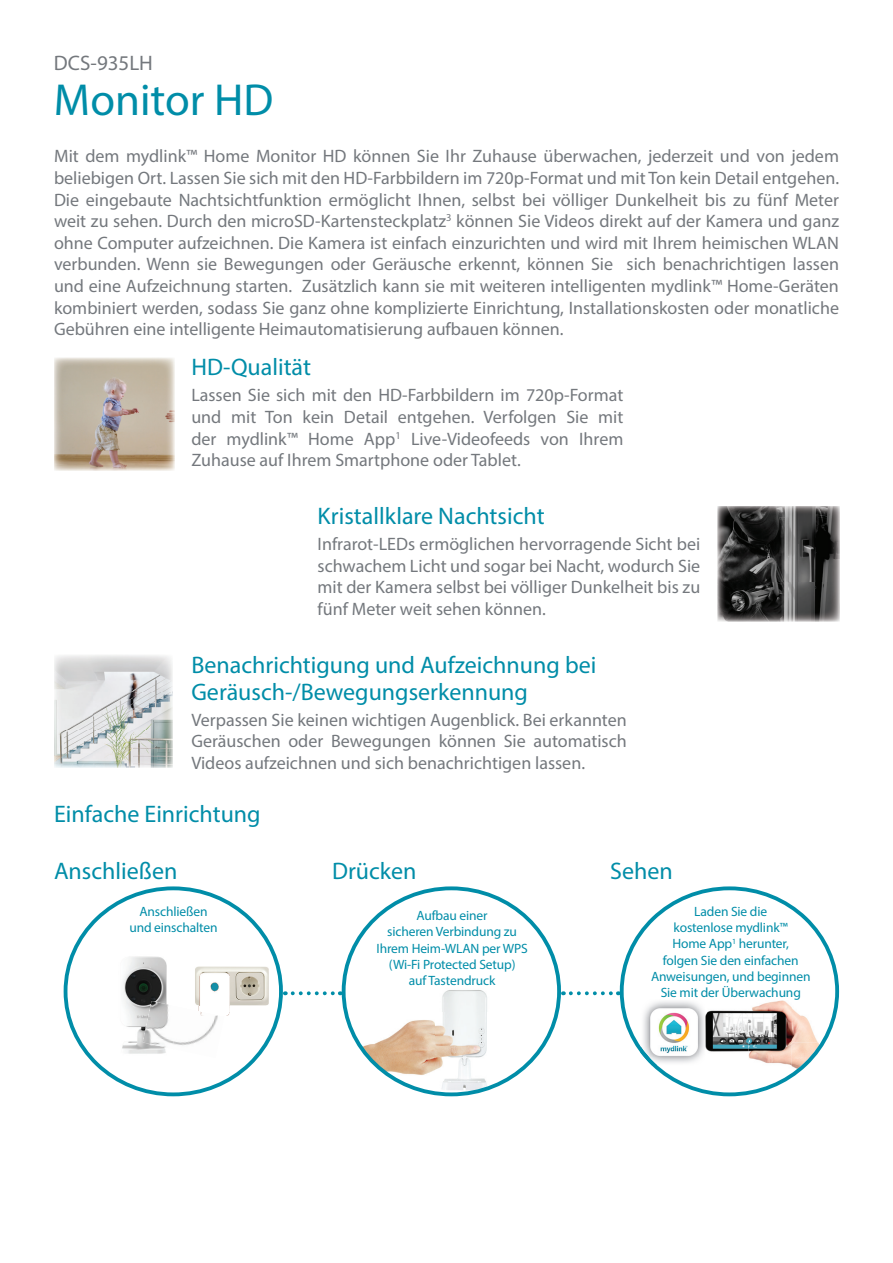
<style>
.page{position:relative;width:893px;height:1263px;background:#fff}
.page>*{position:absolute;margin:0;border:0;box-sizing:border-box;transform-origin:0 0}
.t1{font:45px "Myriad Pro";color:#008da8}
.t2{font:24px/27px "Myriad Pro";color:#008da8}
.t3{font:21px "Myriad Pro";color:#74787d}
.t4{font:18px/21.6px "Myriad Pro";color:#74787d;text-align:justify}
.t5{font:13.5px/16.2px "Myriad Pro";letter-spacing:-.01em;color:#008da8;text-align:center}
</style>
<div class="page">
<img style="left:442px;top:990px;width:45px;height:22px">
<img style="left:465px;top:1080px;width:29px;height:16px">
<img style="left:435px;top:1080px;width:30px;height:17px">
<img style="left:718px;top:506px;width:121px;height:115px">
<img style="left:54px;top:655px;width:119px;height:112px">
<svg style="left:64px;top:886px;width:219px;height:210px"></svg>
<img style="left:346px;top:1012px;width:141px;height:68px">
<svg style="left:620px;top:886px;width:219px;height:210px"></svg>
<svg style="left:293px;top:991px;width:48px;height:4px"></svg>
<svg style="left:571px;top:991px;width:48px;height:4px"></svg>
<img style="left:640px;top:999px;width:65px;height:66px">
<img style="left:705px;top:1000px;width:2px;height:65px">
<img style="left:640px;top:1046px;width:17px;height:19px">
<img style="left:661px;top:999px;width:46px;height:1px">
<img style="left:649px;top:1008px;width:49px;height:48px">
<img style="left:195px;top:966px;width:74px;height:39px">
<img style="left:174px;top:1006px;width:50px;height:52px">
<img style="left:198px;top:973px;width:32px;height:43px">
<img style="left:198px;top:1011px;width:23px;height:5px">
<img style="left:54px;top:357px;width:120px;height:114px">
<img style="left:112px;top:949px;width:62px;height:113px">
<img style="left:143px;top:1001px;width:31px;height:48px">
<p class="t3" style="left:54px;top:50px;width:100px">DCS-935LH</p>
<h1 class="t1" style="left:54px;top:72px;width:221px">Monitor HD</h1>
<p class="t4" style="left:54px;top:145px;width:787px">Mit dem mydlink™ Home Monitor HD können Sie Ihr Zuhause überwachen, jederzeit und von jedem beliebigen Ort. Lassen Sie sich mit den HD-Farbbildern im 720p-Format und mit Ton kein Detail entgehen.<br>Die eingebaute Nachtsichtfunktion ermöglicht Ihnen, selbst bei völliger Dunkelheit bis zu fünf Meter weit zu sehen. Durch den microSD-Kartensteckplatz<sup>3</sup> können Sie Videos direkt auf der Kamera und ganz ohne Computer aufzeichnen. Die Kamera ist einfach einzurichten und wird mit Ihrem heimischen WLAN verbunden. Wenn sie Bewegungen oder Geräusche erkennt, können Sie sich benachrichtigen lassen und eine Aufzeichnung starten. Zusätzlich kann sie mit weiteren intelligenten mydlink™ Home-Geräten kombiniert werden, sodass Sie ganz ohne komplizierte Einrichtung, Installationskosten oder monatliche Gebühren eine intelligente Heimautomatisierung aufbauen können.</p>
<h2 class="t2" style="left:191px;top:353px;width:121px">HD-Qualität</h2>
<p class="t4" style="left:191px;top:384px;width:433px">Lassen Sie sich mit den HD-Farbbildern im 720p- Format und mit Ton kein Detail entgehen. Verfolgen Sie mit der mydlink™ Home App<sup>1</sup> Live-Videofeeds von Ihrem Zuhause auf Ihrem Smartphone oder Tablet.</p>
<h2 class="t2" style="left:318px;top:502px;width:229px">Kristallklare Nachtsicht</h2>
<p class="t4" style="left:318px;top:533px;width:384px">Infrarot-LEDs ermöglichen hervorragende Sicht bei schwachem Licht und sogar bei Nacht, wodurch Sie mit der Kamera selbst bei völliger Dunkelheit bis zu fünf Meter weit sehen können.</p>
<h2 class="t2" style="left:191px;top:651px;width:406px">Benachrichtigung und Aufzeichnung bei<br>Geräusch-/Bewegungserkennung</h2>
<p class="t4" style="left:191px;top:709px;width:437px">Verpassen Sie keinen wichtigen Augenblick. Bei erkannten Geräuschen oder Bewegungen können Sie automatisch Videos aufzeichnen und sich benachrichtigen lassen.</p>
<h2 class="t2" style="left:54px;top:800px;width:208px">Einfache Einrichtung</h2>
<h2 class="t2" style="left:54px;top:857px;width:125px">Anschließen</h2>
<h2 class="t2" style="left:332px;top:857px;width:86px">Drücken</h2>
<h2 class="t2" style="left:610px;top:857px;width:64px">Sehen</h2>
<p class="t5" style="left:129px;top:903px;width:90px">Anschließen und einschalten</p>
<p class="t5" style="left:376px;top:907px;width:153px">Aufbau einer<br>sicheren Verbindung zu<br>Ihrem Heim-WLAN per WPS (Wi-Fi Protected Setup)<br>auf Tastendruck</p>
<p class="t5" style="left:651px;top:903px;width:161px">Laden Sie die<br>kostenlose mydlink™<br>Home App<sup>1</sup> herunter,<br>folgen Sie den einfachen<br>Anweisungen, und beginnen<br>Sie mit der Überwachung</p>
</div>
